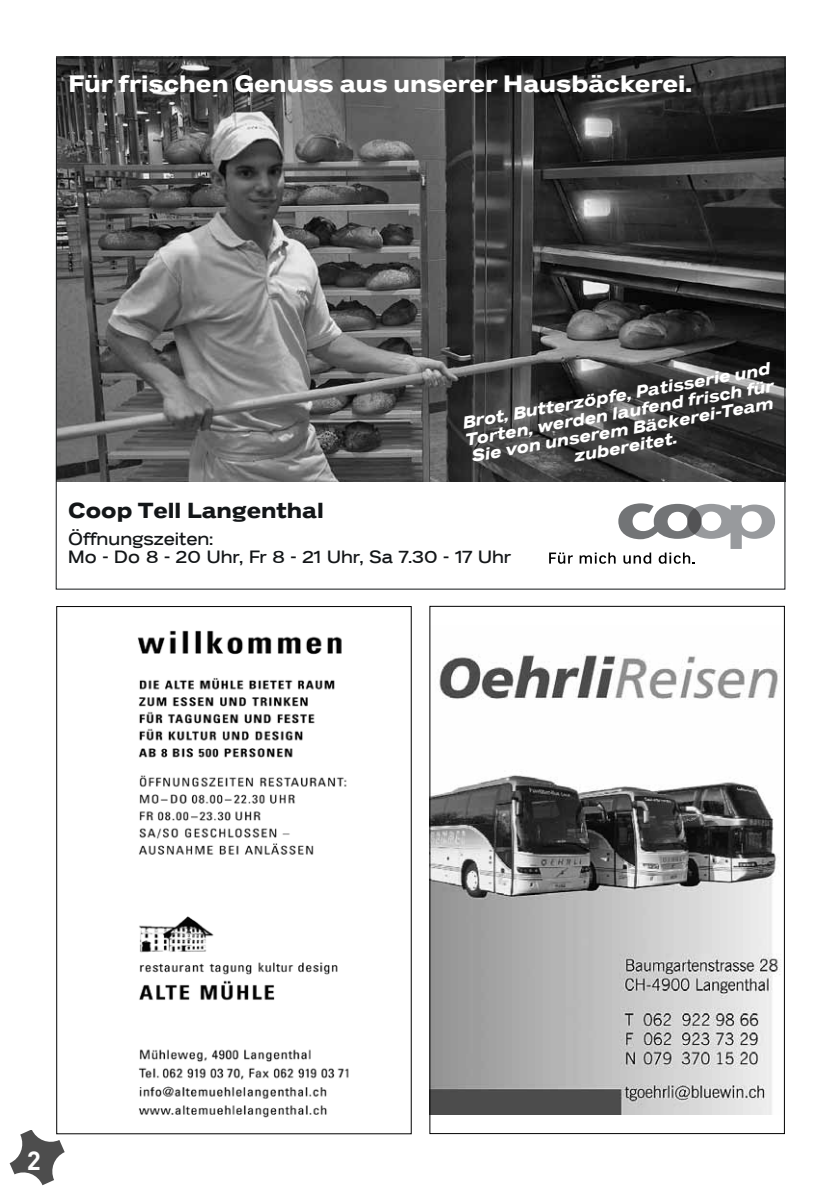
<style>
.page{position:relative;width:840px;height:1191px;background:#fff}
.page>*{position:absolute;margin:0;border:0;box-sizing:border-box;transform-origin:0 0}
.t1{font:700 26px "DIN";color:#fff}
.t2{font:700 24.2px "Coop Expanded";color:#fff}
.t3{font:700 22.2px "Coop Expanded";color:#131618}
.t4{font:18.2px/18.2px "Coop Expanded";color:#131618}
.t5{font:italic 700 17.4px/17.4px "Coop Expanded";color:#fff;text-align:center}
</style>
<div class="page">
<img style="left:137px;top:630px;width:212px;height:488px">
<svg style="left:10px;top:1130px;width:55px;height:55px"></svg>
<img style="left:431px;top:654px;width:350px;height:460px">
<img style="left:56px;top:57px;width:728px;height:424px">
<svg style="left:549px;top:552px;width:23px;height:12px"></svg>
<svg style="left:579px;top:503px;width:195px;height:61px"></svg>
<h2 class="t2" style="left:68px;top:70px;width:625px">Für frischen Genuss aus unserer Hausbäckerei.</h2>
<p class="t5" style="left:460px;top:414px;width:314px;rotate:-10deg">Brot, Butterzöpfe, Patisserie und<br>Torten, werden laufend frisch für<br>Sie von unserem Bäckerei-Team zubereitet.</p>
<p class="t3" style="left:68px;top:498px;width:257px">Coop Tell Langenthal</p>
<p class="t4" style="left:68px;top:529px;width:444px">Öffnungszeiten:<br>Mo - Do 8 - 20 Uhr, Fr 8 - 21 Uhr, Sa 7.30 - 17 Uhr</p>
<h1 class="t1" style="left:27px;top:1143px;width:16px">2</h1>
</div>
